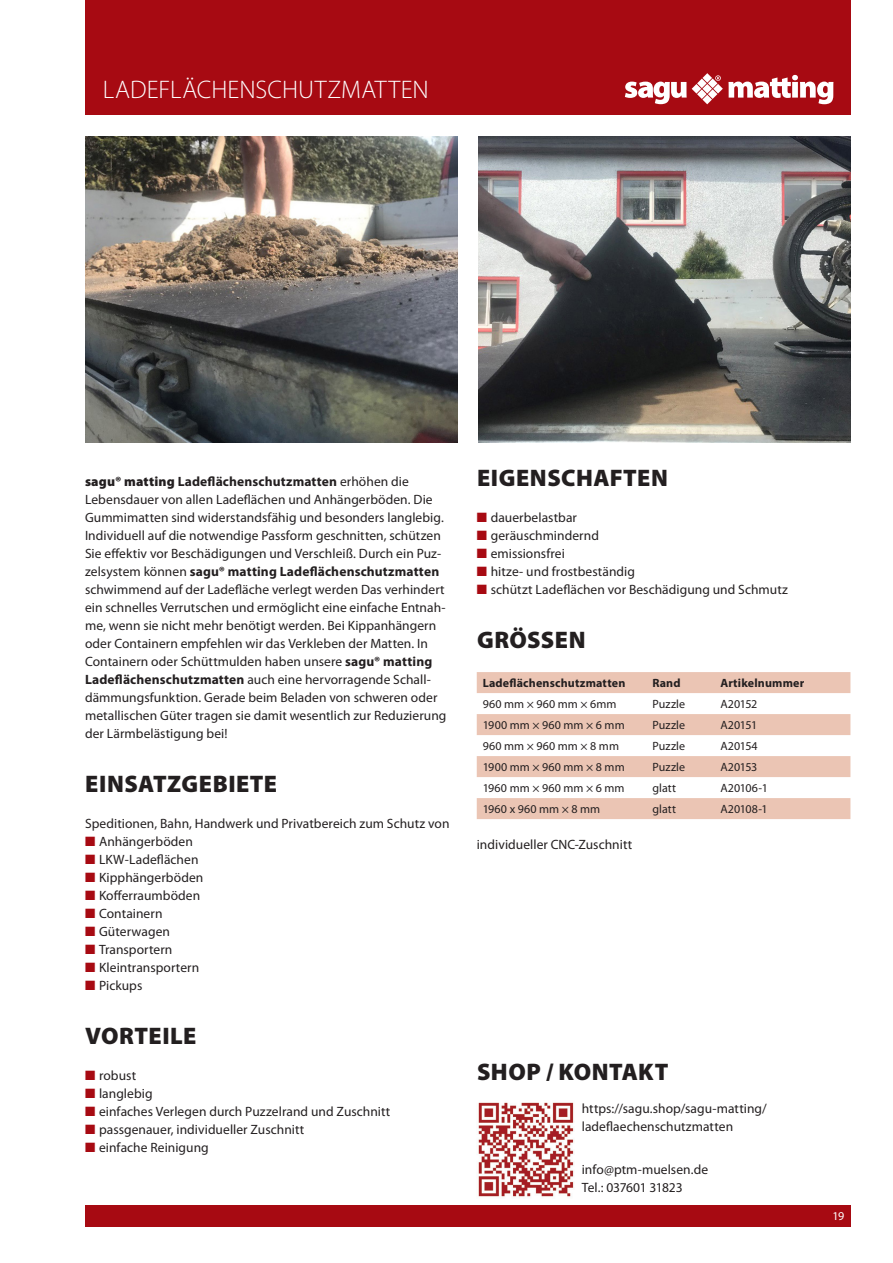
<style>
.page{position:relative;width:893px;height:1263px;background:#fff}
.page>*{position:absolute;margin:0;border:0;box-sizing:border-box;transform-origin:0 0}
.t1{font:300 25.5px "Myriad Pro";letter-spacing:.005em;color:#fff}
.t2{font:900 24px "Myriad Pro";letter-spacing:.02em;color:#231f20}
.t3{font:13.5px/18px "Myriad Pro";letter-spacing:.005em;color:#231f20}
.t4{font:12px "Myriad Pro";letter-spacing:.01em;color:#231f20}
.t5{font:700 12px "Myriad Pro";letter-spacing:.015em;color:#231f20}
.t6{font:12px "Myriad Pro";color:#fff}
.s1{font-weight:900}
.s2{font-weight:700}
.s3{color:#a70a12}
</style>
<div class="page">
<div style="left:85px;top:0;width:765px;height:115px;background:#a70a12"></div>
<svg style="left:625px;top:73px;width:208px;height:31px"></svg>
<div style="left:85px;top:1205px;width:765px;height:22px;background:#a70a12"></div>
<svg style="left:477px;top:672px;width:373px;height:147px;fill:#ebc5b4"></svg>
<img style="left:85px;top:136px;width:372px;height:306px">
<img style="left:478px;top:136px;width:372px;height:306px">
<img style="left:478px;top:1102px;width:96px;height:95px">
<p class="t1" style="left:103px;top:74px;width:328px">LADEFLÄCHENSCHUTZMATTEN</p>
<p class="t3" style="left:85px;top:472px;width:363px"><span class="s1">sagu® matting</span> <span class="s2">Ladeflächenschutzmatten</span> erhöhen die Lebensdauer von allen Ladeflächen und Anhängerböden. Die Gummimatten sind widerstandsfähig und besonders langlebig.<br>Individuell auf die notwendige Passform geschnitten, schützen Sie effektiv vor Beschädigungen und Verschleiß. Durch ein Puz&shy;zelsystem können <span class="s2">sagu® matting Ladeflächenschutzmatten </span>schwimmend auf der Ladefläche verlegt werden Das verhindert ein schnelles Verrutschen und ermöglicht eine einfache Entnah&shy;me, wenn sie nicht mehr benötigt werden. Bei Kippanhängern oder Containern empfehlen wir das Verkleben der Matten. In Containern oder Schüttmulden haben unsere <span class="s2">sagu® matting Ladeflächenschutzmatten</span> auch eine hervorragende Schall&shy;dämmungsfunktion. Gerade beim Beladen von schweren oder metallischen Güter tragen sie damit wesentlich zur Reduzierung der Lärmbelästigung bei!</p>
<p class="t2" style="left:85px;top:768px;width:193px">EINSATZGEBIETE</p>
<p class="t3" style="left:85px;top:814px;width:366px">Speditionen, Bahn, Handwerk und Privatbereich zum Schutz von</p>
<p class="t3" style="left:85px;top:832px;width:109px"><span class="s3">■</span> Anhängerböden</p>
<p class="t3" style="left:85px;top:850px;width:115px"><span class="s3">■</span> LKW-Ladeflächen</p>
<p class="t3" style="left:85px;top:868px;width:120px"><span class="s3">■</span> Kipphängerböden</p>
<p class="t3" style="left:85px;top:886px;width:117px"><span class="s3">■</span> Kofferraumböden</p>
<p class="t3" style="left:85px;top:904px;width:79px"><span class="s3">■</span> Containern</p>
<p class="t3" style="left:85px;top:922px;width:87px"><span class="s3">■</span> Güterwagen</p>
<p class="t3" style="left:85px;top:940px;width:89px"><span class="s3">■</span> Transportern</p>
<p class="t3" style="left:85px;top:958px;width:116px"><span class="s3">■</span> Kleintransportern</p>
<p class="t3" style="left:85px;top:976px;width:59px"><span class="s3">■</span> Pickups</p>
<p class="t2" style="left:85px;top:1020px;width:113px">VORTEILE</p>
<p class="t3" style="left:85px;top:1066px;width:53px"><span class="s3">■</span> robust</p>
<p class="t3" style="left:85px;top:1084px;width:69px"><span class="s3">■</span> langlebig</p>
<p class="t3" style="left:85px;top:1102px;width:307px"><span class="s3">■</span> einfaches Verlegen durch Puzzelrand und Zuschnitt</p>
<p class="t3" style="left:85px;top:1120px;width:221px"><span class="s3">■</span> passgenauer, individueller Zuschnitt</p>
<p class="t3" style="left:85px;top:1138px;width:125px"><span class="s3">■</span> einfache Reinigung</p>
<p class="t2" style="left:477px;top:462px;width:193px">EIGENSCHAFTEN</p>
<p class="t3" style="left:477px;top:508px;width:102px"><span class="s3">■</span> dauerbelastbar</p>
<p class="t3" style="left:477px;top:526px;width:124px"><span class="s3">■</span> geräuschmindernd</p>
<p class="t3" style="left:477px;top:544px;width:90px"><span class="s3">■</span> emissionsfrei</p>
<p class="t3" style="left:477px;top:562px;width:160px"><span class="s3">■</span> hitze- und frostbeständig</p>
<p class="t3" style="left:477px;top:580px;width:313px"><span class="s3">■</span> schützt Ladeflächen vor Beschädigung und Schmutz</p>
<p class="t2" style="left:477px;top:624px;width:110px">GRÖSSEN</p>
<p class="t5" style="left:483px;top:675px;width:144px">Ladeflächenschutzmatten</p>
<p class="t5" style="left:652px;top:675px;width:30px">Rand</p>
<p class="t5" style="left:720px;top:675px;width:85px">Artikelnummer</p>
<p class="t4" style="left:483px;top:697px;width:135px">960 mm × 960 mm × 6mm</p>
<p class="t4" style="left:652px;top:697px;width:34px">Puzzle</p>
<p class="t4" style="left:720px;top:697px;width:39px">A20152</p>
<p class="t4" style="left:483px;top:718px;width:143px">1900 mm × 960 mm × 6 mm</p>
<p class="t4" style="left:652px;top:718px;width:34px">Puzzle</p>
<p class="t4" style="left:720px;top:718px;width:38px">A20151</p>
<p class="t4" style="left:483px;top:739px;width:138px">960 mm × 960 mm × 8 mm</p>
<p class="t4" style="left:652px;top:739px;width:34px">Puzzle</p>
<p class="t4" style="left:720px;top:739px;width:39px">A20154</p>
<p class="t4" style="left:483px;top:760px;width:143px">1900 mm × 960 mm × 8 mm</p>
<p class="t4" style="left:652px;top:760px;width:34px">Puzzle</p>
<p class="t4" style="left:720px;top:760px;width:39px">A20153</p>
<p class="t4" style="left:483px;top:781px;width:143px">1960 mm × 960 mm × 6 mm</p>
<p class="t4" style="left:652px;top:781px;width:25px">glatt</p>
<p class="t4" style="left:720px;top:781px;width:49px">A20106-1</p>
<p class="t4" style="left:483px;top:802px;width:119px">1960 x 960 mm × 8 mm</p>
<p class="t4" style="left:652px;top:802px;width:25px">glatt</p>
<p class="t4" style="left:720px;top:802px;width:49px">A20108-1</p>
<p class="t3" style="left:477px;top:835px;width:157px">individueller CNC-Zuschnitt</p>
<p class="t2" style="left:477px;top:1056px;width:193px">SHOP / KONTAKT</p>
<p class="t3" style="left:582px;top:1099px;width:187px">https://sagu.shop/sagu-matting/ ladeflaechenschutzmatten</p>
<p class="t3" style="left:582px;top:1160px;width:128px">info@ptm-muelsen.de<br>Tel.: 037601 31823</p>
<p class="t6" style="left:832px;top:1208px;width:13px">19</p>
</div>
